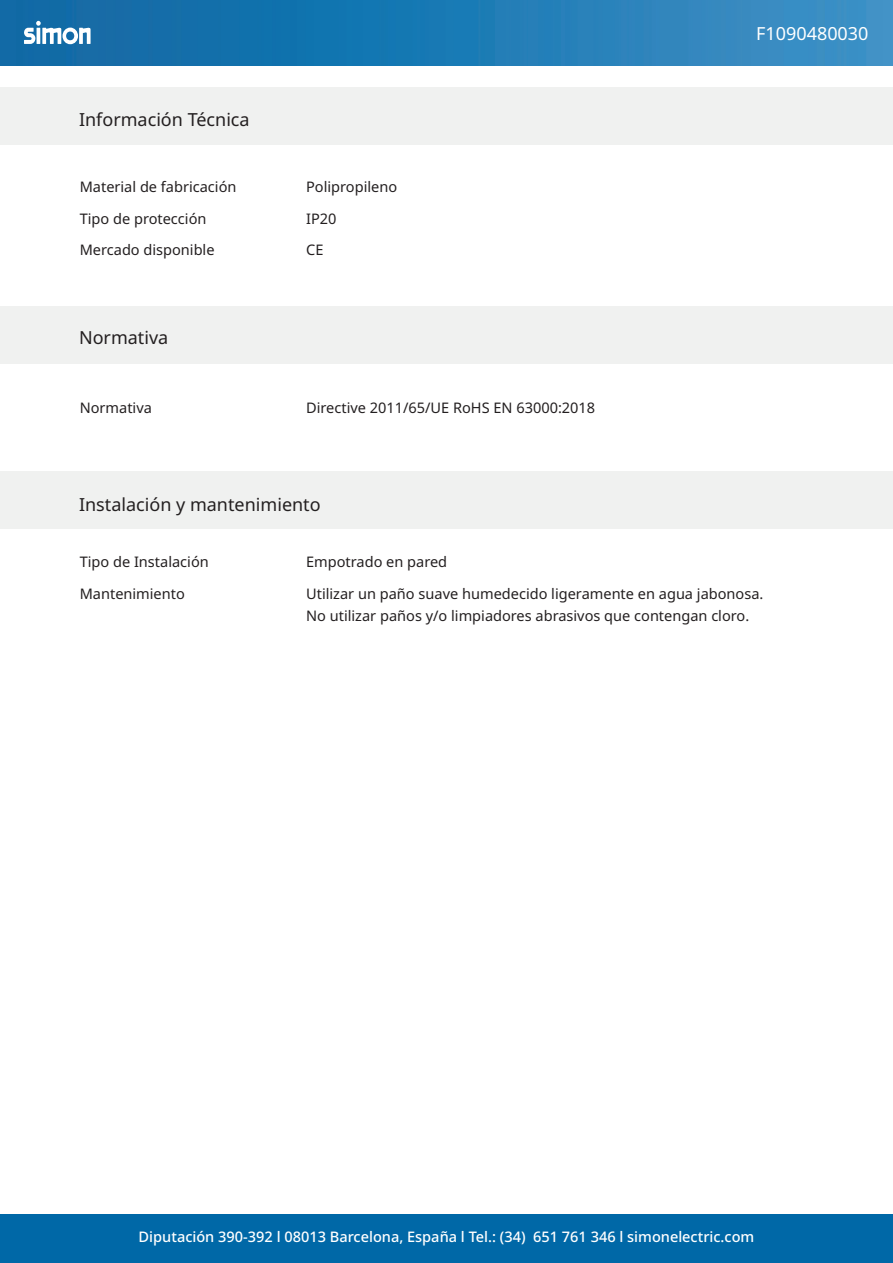
<style>
.page{position:relative;width:893px;height:1263px;background:#fff}
.page>*{position:absolute;margin:0;border:0;box-sizing:border-box;transform-origin:0 0}
.t1{font:18px "Noto Sans";color:#231f20}
.t2{font:18px "Noto Sans";color:#fff}
.t3{font:14.55px/31.5px "Noto Sans";color:#231f20}
.t4{font:500 14.55px "Noto Sans";color:#fff}
</style>
<div class="page">
<img style="left:0;top:0;width:893px;height:65px">
<svg style="left:24px;top:21px;width:67px;height:23px"></svg>
<div style="left:0;top:1215px;width:892px;height:48px;background:#0068a7"></div>
<div style="left:0;top:306px;width:893px;height:57px;background:#f0f1f0"></div>
<div style="left:0;top:472px;width:893px;height:57px;background:#f0f1f0"></div>
<div style="left:0;top:87px;width:893px;height:57px;background:#f0f1f0"></div>
<p class="t1" style="left:79px;top:107px;width:172px">Información Técnica</p>
<p class="t3" style="left:80px;top:172px;width:158px">Material de fabricación<br>Tipo de protección<br>Mercado disponible</p>
<p class="t3" style="left:306px;top:172px;width:93px">Polipropileno<br>IP20<br>CE</p>
<p class="t1" style="left:79px;top:325px;width:91px">Normativa</p>
<p class="t3" style="left:80px;top:392px;width:74px">Normativa</p>
<p class="t3" style="left:306px;top:392px;width:291px">Directive 2011/65/UE RoHS EN 63000:2018</p>
<p class="t1" style="left:79px;top:492px;width:243px">Instalación y mantenimiento</p>
<p class="t2" style="left:756px;top:21px;width:114px">F1090480030</p>
<p class="t3" style="left:80px;top:547px;width:131px">Tipo de Instalación<br>Mantenimiento</p>
<p class="t3" style="left:306px;top:547px;width:459px">Empotrado en pared<br>Utilizar un paño suave humedecido ligeramente en agua jabonosa.</p>
<p class="t3" style="left:306px;top:601px;width:445px">No utilizar paños y/o limpiadores abrasivos que contengan cloro.</p>
<p class="t4" style="left:139px;top:1226px;width:617px">Diputación 390-392 l 08013 Barcelona, España l Tel.: (34) 651 761 346 l simonelectric.com</p>
</div>
